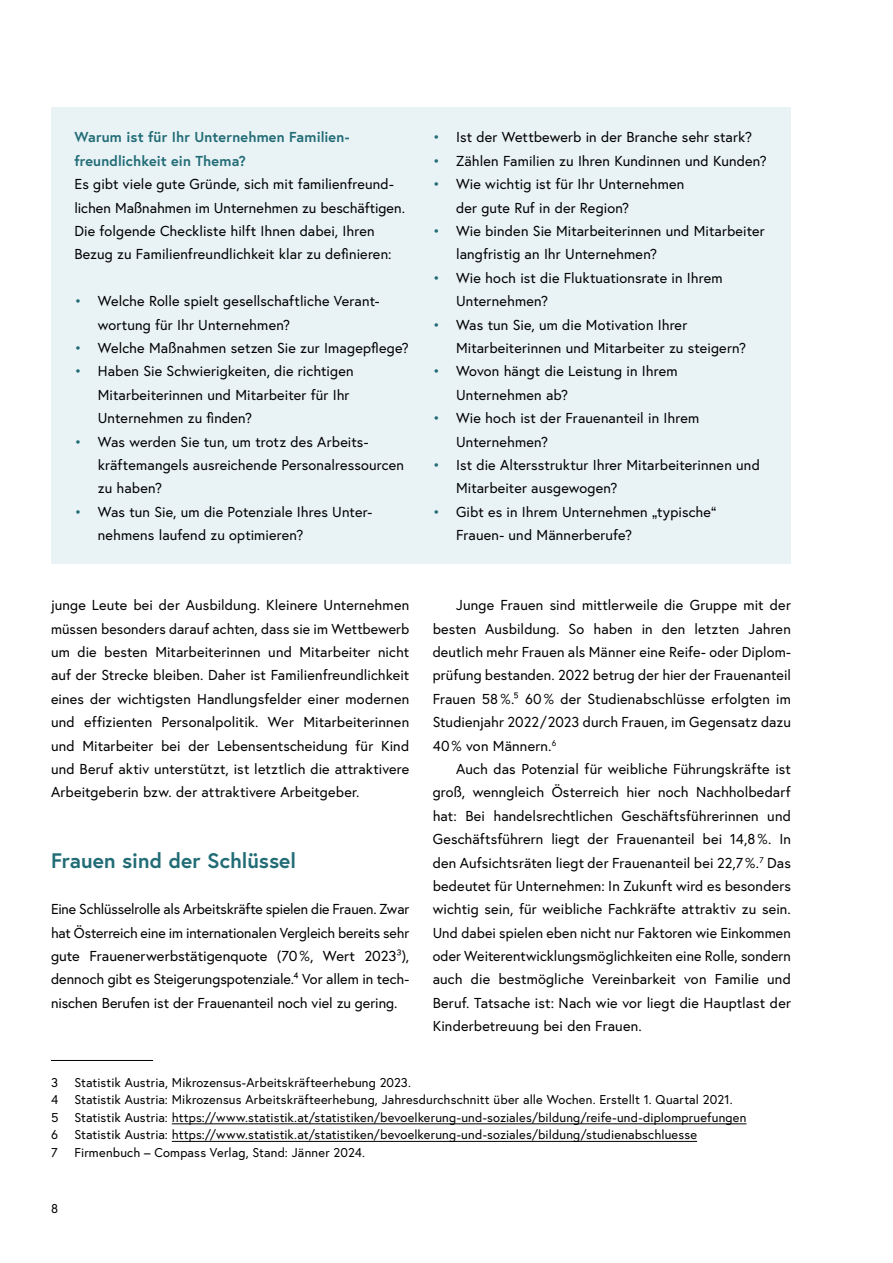
<style>
.page{position:relative;width:893px;height:1263px;background:#fff}
.page>*{position:absolute;margin:0;border:0;box-sizing:border-box;transform-origin:0 0}
.h2_ohne_Nummerierung{font:700 21px "Europa Austria";color:#226c76}
.p_Erstzeileneinzug_Abstand_danach{font:14.4px/23.4px "Europa Austria";letter-spacing:.005em;color:#000;text-align:justify}
.Infobox_ul_Liste_Infobox_2-spaltig{font:14.4px/23.4px "Europa Austria";letter-spacing:.01em;color:#000}
.p_Erstzeileneinzug{font:14.4px/23.4px "Europa Austria";letter-spacing:.01em;color:#000;text-align:justify}
.Infobox_p_Infobox_2-spaltig_Abstand{font:14.4px/23.4px "Europa Austria";letter-spacing:.005em;color:#000}
.Infobox_p_Infobox_Titel_2-spaltig{font:700 14.4px/23.4px "Europa Austria";letter-spacing:.01em;color:#226c76}
.p_Fußnote{font:12.75px "Europa Austria";letter-spacing:.01em;color:#000}
.s1{color:#226c76}
</style>
<div class="page">
<hr style="left:51px;top:1060px;width:102px;height:1px;background:#000">
<hr style="left:172px;top:1123px;width:574px;height:1px;background:#000">
<hr style="left:172px;top:1141px;width:525px;height:1px;background:#000">
<div style="left:51px;top:107px;width:740px;height:456px;background:#e9f3f6"></div>
<p class="Infobox_p_Infobox_Titel_2-spaltig" style="left:74px;top:125px;width:277px">Warum ist für Ihr Unternehmen Familien&shy;freundlichkeit ein Thema?</p>
<p class="Infobox_p_Infobox_2-spaltig_Abstand" style="left:74px;top:172px;width:332px">Es gibt viele gute Gründe, sich mit familienfreund&shy;lichen Maßnahmen im Unternehmen zu beschäftigen.<br>Die folgende Checkliste hilft Ihnen dabei, Ihren Bezug zu Familienfreundlichkeit klar zu definieren:</p>
<p class="Infobox_ul_Liste_Infobox_2-spaltig" style="left:98px;top:289px;width:282px;text-indent:-23px"><span class="s1">•</span> Welche Rolle spielt gesellschaftliche Verant&shy;wortung für Ihr Unternehmen?</p>
<p class="Infobox_ul_Liste_Infobox_2-spaltig" style="left:74px;top:336px;width:336px"><span class="s1">•</span> Welche Maßnahmen setzen Sie zur Imagepflege?</p>
<p class="Infobox_ul_Liste_Infobox_2-spaltig" style="left:98px;top:359px;width:257px;text-indent:-23px"><span class="s1">•</span> Haben Sie Schwierigkeiten, die richtigen<br>Mitarbeiterinnen und Mitarbeiter für Ihr<br>Unternehmen zu finden?</p>
<p class="Infobox_ul_Liste_Infobox_2-spaltig" style="left:98px;top:429px;width:308px;text-indent:-23px"><span class="s1">•</span> Was werden Sie tun, um trotz des Arbeits&shy;kräftemangels ausreichende Personalressourcen zu haben?</p>
<p class="Infobox_ul_Liste_Infobox_2-spaltig" style="left:98px;top:500px;width:276px;text-indent:-23px"><span class="s1">•</span> Was tun Sie, um die Potenziale Ihres Unter&shy;nehmens laufend zu optimieren?</p>
<p class="p_Erstzeileneinzug_Abstand_danach" style="left:51px;top:593px;width:360px">junge Leute bei der Ausbildung. Kleinere Unternehmen müssen besonders darauf achten, dass sie im Wettbewerb um die besten Mitarbeiterinnen und Mitarbeiter nicht auf der Strecke bleiben. Daher ist Familienfreundlichkeit eines der wichtigsten Handlungsfelder einer modernen und effizienten Personalpolitik. Wer Mitarbeiterinnen und Mitarbeiter bei der Lebensentscheidung für Kind und Beruf aktiv unterstützt, ist letztlich die attraktivere Arbeitgeberin bzw. der attraktivere Arbeitgeber.</p>
<h2 class="h2_ohne_Nummerierung" style="left:51px;top:846px;width:247px">Frauen sind der Schlüssel</h2>
<p class="p_Erstzeileneinzug_Abstand_danach" style="left:51px;top:897px;width:360px">Eine Schlüsselrolle als Arbeitskräfte spielen die Frauen. Zwar hat Österreich eine im internationalen Vergleich bereits sehr gute Frauenerwerbstätigenquote (70%, Wert 20233), dennoch gibt es Steigerungspotenziale.4 Vor allem in tech&shy;nischen Berufen ist der Frauenanteil noch viel zu gering.</p>
<p class="Infobox_ul_Liste_Infobox_2-spaltig" style="left:433px;top:125px;width:321px"><span class="s1">•</span> Ist der Wettbewerb in der Branche sehr stark?</p>
<p class="Infobox_ul_Liste_Infobox_2-spaltig" style="left:433px;top:149px;width:336px"><span class="s1">•</span> Zählen Familien zu Ihren Kundinnen und Kunden?</p>
<p class="Infobox_ul_Liste_Infobox_2-spaltig" style="left:456px;top:172px;width:230px;text-indent:-23px"><span class="s1">•</span> Wie wichtig ist für Ihr Unternehmen der gute Ruf in der Region?</p>
<p class="Infobox_ul_Liste_Infobox_2-spaltig" style="left:456px;top:219px;width:310px;text-indent:-23px"><span class="s1">•</span> Wie binden Sie Mitarbeiterinnen und Mitarbeiter langfristig an Ihr Unternehmen?</p>
<p class="Infobox_ul_Liste_Infobox_2-spaltig" style="left:456px;top:266px;width:268px;text-indent:-23px"><span class="s1">•</span> Wie hoch ist die Fluktuationsrate in Ihrem<br>Unternehmen?</p>
<p class="Infobox_ul_Liste_Infobox_2-spaltig" style="left:456px;top:313px;width:291px;text-indent:-23px"><span class="s1">•</span> Was tun Sie, um die Motivation Ihrer<br>Mitarbeiterinnen und Mitarbeiter zu steigern?</p>
<p class="Infobox_ul_Liste_Infobox_2-spaltig" style="left:456px;top:359px;width:223px;text-indent:-23px"><span class="s1">•</span> Wovon hängt die Leistung in Ihrem<br>Unternehmen ab?</p>
<p class="Infobox_ul_Liste_Infobox_2-spaltig" style="left:456px;top:406px;width:245px;text-indent:-23px"><span class="s1">•</span> Wie hoch ist der Frauenanteil in Ihrem<br>Unternehmen?</p>
<p class="Infobox_ul_Liste_Infobox_2-spaltig" style="left:456px;top:453px;width:305px;text-indent:-23px"><span class="s1">•</span> Ist die Altersstruktur Ihrer Mitarbeiterinnen und<br>Mitarbeiter ausgewogen?</p>
<p class="Infobox_ul_Liste_Infobox_2-spaltig" style="left:456px;top:500px;width:262px;text-indent:-23px"><span class="s1">•</span> Gibt es in Ihrem Unternehmen „typische“<br>Frauen- und Männerberufe?</p>
<p class="p_Erstzeileneinzug" style="left:433px;top:593px;width:360px;text-indent:23px">Junge Frauen sind mittlerweile die Gruppe mit der besten Ausbildung. So haben in den letzten Jahren deutlich mehr Frauen als Männer eine Reife- oder Diplom&shy;prüfung bestanden. 2022 betrug der hier der Frauenanteil Frauen 58 %.5 60 % der Studienabschlüsse erfolgten im Studienjahr 2022/2023 durch Frauen, im Gegensatz dazu 40 % von Männern.<sup>6</sup></p>
<p class="p_Erstzeileneinzug_Abstand_danach" style="left:433px;top:757px;width:360px;text-indent:23px">Auch das Potenzial für weibliche Führungskräfte ist groß, wenngleich Österreich hier noch Nachholbedarf hat: Bei handelsrechtlichen Geschäftsführerinnen und Geschäftsführern liegt der Frauenanteil bei 14,8 %. In den Aufsichtsräten liegt der Frauenanteil bei 22,7 %.<sup>7</sup> Das bedeutet für Unternehmen: In Zukunft wird es besonders wichtig sein, für weibliche Fachkräfte attraktiv zu sein.<br>Und dabei spielen eben nicht nur Faktoren wie Einkommen oder Weiterentwicklungsmöglichkeiten eine Rolle, sondern auch die bestmögliche Vereinbarkeit von Familie und Beruf. Tatsache ist: Nach wie vor liegt die Hauptlast der Kinderbetreuung bei den Frauen.</p>
<p class="p_Fußnote" style="left:51px;top:1074px;width:8px">3</p>
<p class="p_Fußnote" style="left:74px;top:1074px;width:338px">Statistik Austria, Mikrozensus-Arbeitskräfteerhebung 2023.</p>
<p class="p_Fußnote" style="left:51px;top:1091px;width:9px">4</p>
<p class="p_Fußnote" style="left:74px;top:1091px;width:660px">Statistik Austria: Mikrozensus Arbeitskräfteerhebung, Jahresdurchschnitt über alle Wochen. Erstellt 1. Quartal 2021.</p>
<p class="p_Fußnote" style="left:51px;top:1109px;width:9px">5</p>
<p class="p_Fußnote" style="left:74px;top:1109px;width:673px">Statistik Austria: https://www.statistik.at/statistiken/bevoelkerung-und-soziales/bildung/reife-und-diplompruefungen</p>
<p class="p_Fußnote" style="left:51px;top:1126px;width:8px">6</p>
<p class="p_Fußnote" style="left:74px;top:1126px;width:624px">Statistik Austria: https://www.statistik.at/statistiken/bevoelkerung-und-soziales/bildung/studienabschluesse</p>
<p class="p_Fußnote" style="left:51px;top:1144px;width:6px">7</p>
<p class="p_Fußnote" style="left:74px;top:1144px;width:292px">Firmenbuch – Compass Verlag, Stand: Jänner 2024.</p>
<p class="p_Fußnote" style="left:51px;top:1200px;width:9px">8</p>
</div>
